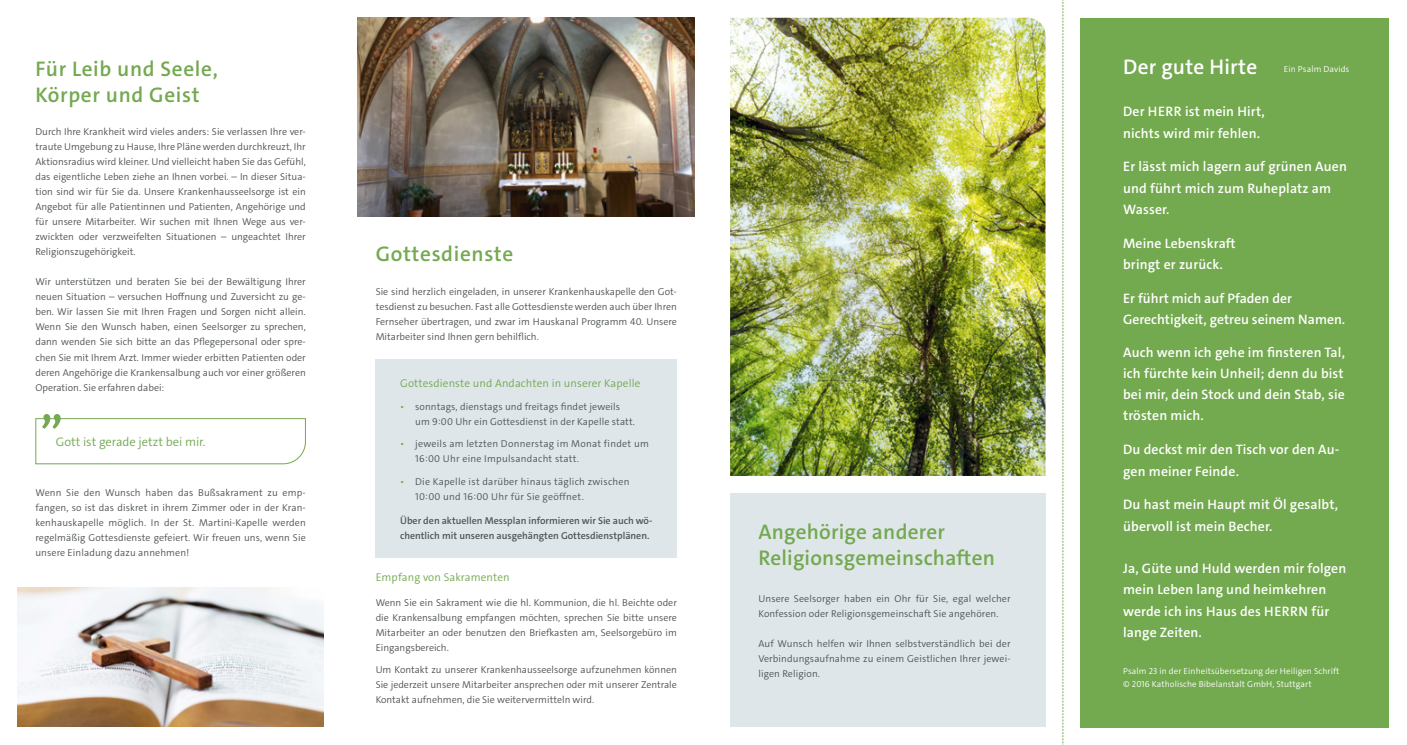
<style>
.page{position:relative;width:1407px;height:745px;background:#fff}
.page>*{position:absolute;margin:0;border:0;box-sizing:border-box;transform-origin:0 0}
.t1{font:600 21.25px/25.5px "The Sans";letter-spacing:.03em;color:#73a94f}
.t2{font:600 21.25px/25.5px "The Sans";letter-spacing:.01em;color:#73a94f}
.t3{font:600 21.25px "The Sans";letter-spacing:.01em;color:#fff}
.t4{font:600 13.75px/21.2px "The Sans";letter-spacing:.01em;color:#fff}
.t5{font:300 12.5px "The Sans";color:#73a94f}
.t6{font:300 11.25px "The Sans";letter-spacing:.01em;color:#73a94f}
.t7{font:300 10px/15px "The Sans";letter-spacing:.01em;color:#4f5355;text-align:justify}
.t8{font:600 10px/15px "The Sans";color:#4f5355}
.t9{font:300 8.75px/12.5px "The Sans";letter-spacing:.01em;color:#fff}
.s1{color:#73a94f}
</style>
<div class="page">
<div style="left:730px;top:493px;width:315px;height:233px;background:#dfe6ea"></div>
<img style="left:730px;top:18px;width:315px;height:457px">
<img style="left:358px;top:18px;width:336px;height:198px">
<svg style="left:35px;top:414px;width:271px;height:50px"></svg>
<div style="left:376px;top:359px;width:301px;height:198px;background:#dfe6ea"></div>
<img style="left:18px;top:587px;width:305px;height:139px">
<svg style="left:1062px;top:0;width:1px;height:744px"></svg>
<div style="left:1080px;top:18px;width:308px;height:708px;background:#73a94f"></div>
<h1 class="t1" style="left:35px;top:56px;width:184px">Für Leib und Seele,<br>Körper und Geist</h1>
<p class="t7" style="left:35px;top:124px;width:272px">Durch Ihre Krankheit wird vieles anders: Sie verlassen Ihre ver&shy;traute Umgebung zu Hause, Ihre Pläne werden durchkreuzt, Ihr Aktionsradius wird kleiner. Und vielleicht haben Sie das Gefühl, das eigentliche Leben ziehe an Ihnen vorbei. – In dieser Situa&shy;tion sind wir für Sie da. Unsere Krankenhausseelsorge ist ein Angebot für alle Patientinnen und Patienten, Angehörige und für unsere Mitarbeiter. Wir suchen mit Ihnen Wege aus ver&shy;zwickten oder verzweifelten Situationen – ungeachtet Ihrer Religionszugehörigkeit.</p>
<p class="t7" style="left:35px;top:274px;width:272px">Wir unterstützen und beraten Sie bei der Bewältigung Ihrer neuen Situation – versuchen Hoffnung und Zuversicht zu ge&shy;ben. Wir lassen Sie mit Ihren Fragen und Sorgen nicht allein.<br>Wenn Sie den Wunsch haben, einen Seelsorger zu sprechen, dann wenden Sie sich bitte an das Pflegepersonal oder spre&shy;chen Sie mit Ihrem Arzt. Immer wieder erbitten Patienten oder deren Angehörige die Krankensalbung auch vor einer größeren Operation. Sie erfahren dabei:</p>
<p class="t5" style="left:56px;top:434px;width:151px">Gott ist gerade jetzt bei mir.</p>
<p class="t7" style="left:35px;top:484px;width:272px">Wenn Sie den Wunsch haben das Bußsakrament zu emp&shy;fangen, so ist das diskret in ihrem Zimmer oder in der Kran&shy;kenhauskapelle möglich. In der St. Martini-Kapelle werden regelmäßig Gottesdienste gefeiert. Wir freuen uns, wenn Sie unsere Einladung dazu annehmen!</p>
<h1 class="t1" style="left:376px;top:241px;width:139px">Gottesdienste</h1>
<p class="t7" style="left:376px;top:284px;width:303px">Sie sind herzlich eingeladen, in unserer Krankenhauskapelle den Got&shy;tesdienst zu besuchen. Fast alle Gottesdienste werden auch über Ihren Fernseher übertragen, und zwar im Hauskanal Programm 40. Unsere Mitarbeiter sind Ihnen gern behilflich.</p>
<p class="t6" style="left:400px;top:376px;width:242px">Gottesdienste und Andachten in unserer Kapelle</p>
<p class="t7" style="left:415px;top:398px;width:221px;text-indent:-15px"><span class="s1">•</span> sonntags, dienstags und freitags findet jeweils um 9:00 Uhr ein Gottesdienst in der Kapelle statt.</p>
<p class="t7" style="left:415px;top:436px;width:235px;text-indent:-15px"><span class="s1">•</span> jeweils am letzten Donnerstag im Monat findet um<br>16:00 Uhr eine Impulsandacht statt.</p>
<p class="t7" style="left:415px;top:473px;width:216px;text-indent:-15px"><span class="s1">•</span> Die Kapelle ist darüber hinaus täglich zwischen<br>10:00 und 16:00 Uhr für Sie geöffnet.</p>
<p class="t8" style="left:400px;top:512px;width:254px">Über den aktuellen Messplan informieren wir Sie auch wö&shy;chentlich mit unseren ausgehängten Gottesdienstplänen.</p>
<p class="t6" style="left:376px;top:569px;width:135px">Empfang von Sakramenten</p>
<p class="t7" style="left:376px;top:594px;width:303px">Wenn Sie ein Sakrament wie die hl. Kommunion, die hl. Beichte oder die Krankensalbung empfangen möchten, sprechen Sie bitte unsere Mitarbeiter an oder benutzen den Briefkasten am, Seelsorgebüro im Eingangsbereich.</p>
<p class="t7" style="left:376px;top:662px;width:303px">Um Kontakt zu unserer Krankenhausseelsorge aufzunehmen können Sie jederzeit unsere Mitarbeiter ansprechen oder mit unserer Zentrale Kontakt aufnehmen, die Sie weitervermitteln wird.</p>
<h1 class="t2" style="left:758px;top:519px;width:238px">Angehörige anderer<br>Religionsgemeinschaften</h1>
<p class="t7" style="left:758px;top:590px;width:254px">Unsere Seelsorger haben ein Ohr für Sie, egal welcher<br>Konfession oder Religionsgemeinschaft Sie angehören.</p>
<p class="t7" style="left:758px;top:635px;width:254px">Auf Wunsch helfen wir Ihnen selbstverständlich bei der Verbindungsaufnahme zu einem Geistlichen Ihrer jewei&shy;ligen Religion.</p>
<h1 class="t3" style="left:1123px;top:53px;width:136px">Der gute Hirte</h1>
<p class="t9" style="left:1284px;top:63px;width:67px">Ein Psalm Davids</p>
<h2 class="t4" style="left:1123px;top:101px;width:143px">Der HERR ist mein Hirt, nichts wird mir fehlen.</h2>
<h2 class="t4" style="left:1123px;top:156px;width:225px">Er lässt mich lagern auf grünen Auen und führt mich zum Ruheplatz am<br>Wasser.</h2>
<h2 class="t4" style="left:1123px;top:232px;width:114px">Meine Lebenskraft bringt er zurück.</h2>
<h2 class="t4" style="left:1123px;top:287px;width:224px">Er führt mich auf Pfaden der<br>Gerechtigkeit, getreu seinem Namen.</h2>
<h2 class="t4" style="left:1123px;top:341px;width:223px;text-align:justify">Auch wenn ich gehe im finsteren Tal, ich fürchte kein Unheil; denn du bist bei mir, dein Stock und dein Stab, sie trösten mich.</h2>
<h2 class="t4" style="left:1123px;top:439px;width:218px">Du deckst mir den Tisch vor den Au&shy;gen meiner Feinde.</h2>
<h2 class="t4" style="left:1123px;top:494px;width:216px">Du hast mein Haupt mit Öl gesalbt, übervoll ist mein Becher.</h2>
<h2 class="t4" style="left:1123px;top:557px;width:225px">Ja, Güte und Huld werden mir folgen mein Leben lang und heimkehren werde ich ins Haus des HERRN für lange Zeiten.</h2>
<p class="t9" style="left:1123px;top:664px;width:218px">Psalm 23 in der Einheitsübersetzung der Heiligen Schrift © 2016 Katholische Bibelanstalt GmbH, Stuttgart</p>
</div>
